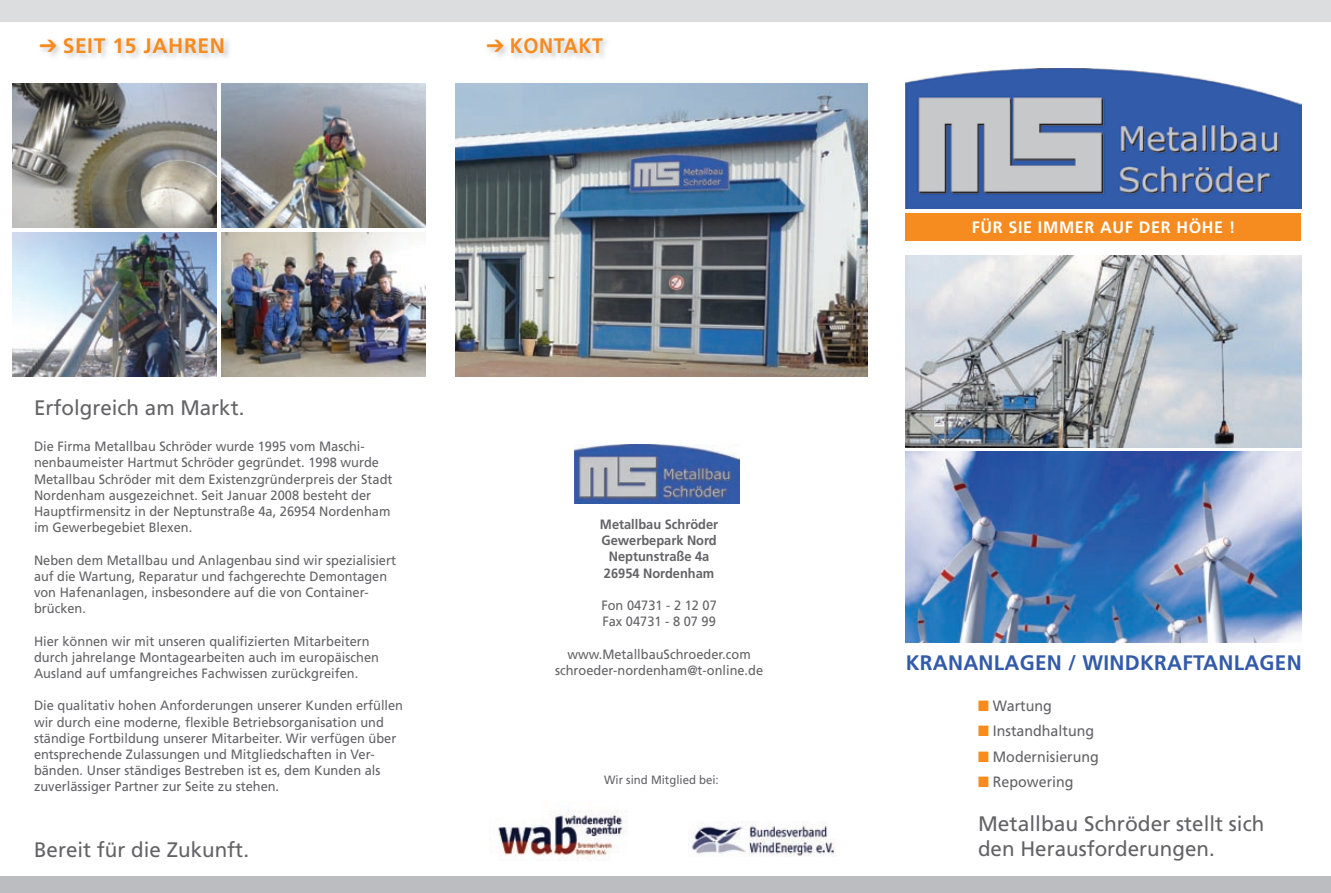
<style>
.page{position:relative;width:1331px;height:893px;background:#fff}
.page>*{position:absolute;margin:0;border:0;box-sizing:border-box;transform-origin:0 0}
.t1{font:21px/25.2px "Frutiger LT";color:#636366}
.t2{font:700 21px "Frutiger LT";letter-spacing:.01em;color:#335ba9}
.t3{font:700 21px "Frutiger LT";letter-spacing:.03em;color:#f68b1f}
.t4{font:700 21px "Frutiger LT";letter-spacing:.03em;color:#f68b1f;scale:.93 1}
.t5{font:700 16.5px "Frutiger LT";letter-spacing:.04em;color:#fff}
.t6{font:15px "Frutiger LT";color:#636366;scale:.95 1}
.t7{font:13.5px/16.2px "Frutiger LT";color:#636366;scale:.95 1}
.t8{font:700 13.5px/16.2px "Frutiger LT";color:#636366;text-align:center;scale:.95 1}
.t9{font:12px "Frutiger LT";color:#636366;scale:.95 1}
.s1{color:#f68b1f}
</style>
<div class="page">
<img style="left:906px;top:256px;width:395px;height:191px">
<img style="left:906px;top:451px;width:395px;height:192px">
<div style="left:0;top:876px;width:1331px;height:17px;background:#bcbdc0"></div>
<img style="left:906px;top:68px;width:395px;height:141px">
<img style="left:489px;top:810px;width:137px;height:51px">
<img style="left:689px;top:822px;width:147px;height:35px">
<img style="left:13px;top:232px;width:204px;height:145px">
<img style="left:221px;top:83px;width:204px;height:145px">
<div style="left:906px;top:213px;width:395px;height:28px;background:#f68b1f"></div>
<div style="left:0;top:0;width:1331px;height:22px;background:#dcdddf"></div>
<img style="left:13px;top:83px;width:204px;height:145px">
<img style="left:221px;top:232px;width:204px;height:145px">
<img style="left:574px;top:444px;width:166px;height:59px">
<img style="left:455px;top:83px;width:412px;height:294px">
<h1 class="t3" style="left:39px;top:34px;width:187px">➔ SEIT 15 JAHREN</h1>
<h1 class="t4" style="left:486px;top:34px;width:127px">➔ KONTAKT</h1>
<h1 class="t1" style="left:34px;top:396px;width:212px">Erfolgreich am Markt.</h1>
<p class="t7" style="left:34px;top:438px;width:379px">Die Firma Metallbau Schröder wurde 1995 vom Maschi&shy;nenbaumeister Hartmut Schröder gegründet. 1998 wurde Metallbau Schröder mit dem Existenzgründerpreis der Stadt Nordenham ausgezeichnet. Seit Januar 2008 besteht der Hauptfirmensitz in der Neptunstraße 4a, 26954 Nordenham im Gewerbegebiet Blexen.</p>
<p class="t7" style="left:34px;top:552px;width:383px">Neben dem Metallbau und Anlagenbau sind wir spezialisiert auf die Wartung, Reparatur und fachgerechte Demontagen von Hafenanlagen, insbesondere auf die von Container&shy;brücken.</p>
<p class="t7" style="left:34px;top:633px;width:365px">Hier können wir mit unseren qualifizierten Mitarbeitern durch jahrelange Montagearbeiten auch im europäischen<br>Ausland auf umfangreiches Fachwissen zurückgreifen.</p>
<p class="t7" style="left:34px;top:698px;width:390px">Die qualitativ hohen Anforderungen unserer Kunden erfüllen wir durch eine moderne, flexible Betriebsorganisation und ständige Fortbildung unserer Mitarbeiter. Wir verfügen über entsprechende Zulassungen und Mitgliedschaften in Ver&shy;bänden. Unser ständiges Bestreben ist es, dem Kunden als zuverlässiger Partner zur Seite zu stehen.</p>
<h1 class="t1" style="left:34px;top:837px;width:217px">Bereit für die Zukunft.</h1>
<p class="t8" style="left:600px;top:516px;width:126px">Metallbau Schröder<br>Gewerbepark Nord<br>Neptunstraße 4a<br>26954 Nordenham</p>
<p class="t7" style="left:601px;top:597px;width:123px">Fon 04731 - 2 12 07<br>Fax 04731 - 8 07 99</p>
<p class="t7" style="left:555px;top:646px;width:221px;text-align:center">www.MetallbauSchroeder.com schroeder-nordenham@t-online.de</p>
<p class="t9" style="left:604px;top:773px;width:122px">Wir sind Mitglied bei:</p>
<p class="t5" style="left:972px;top:218px;width:265px">FÜR SIE IMMER AUF DER HÖHE !</p>
<h1 class="t2" style="left:906px;top:650px;width:397px">KRANANLAGEN / WINDKRAFTANLAGEN</h1>
<p class="t6" style="left:978px;top:697px;width:79px"><span class="s1">■</span> Wartung</p>
<p class="t6" style="left:978px;top:722px;width:124px"><span class="s1">■</span> Instandhaltung</p>
<p class="t6" style="left:978px;top:748px;width:129px"><span class="s1">■</span> Modernisierung</p>
<p class="t6" style="left:978px;top:773px;width:102px"><span class="s1">■</span> Repowering</p>
<h1 class="t1" style="left:978px;top:811px;width:288px">Metallbau Schröder stellt sich den Herausforderungen.</h1>
</div>
